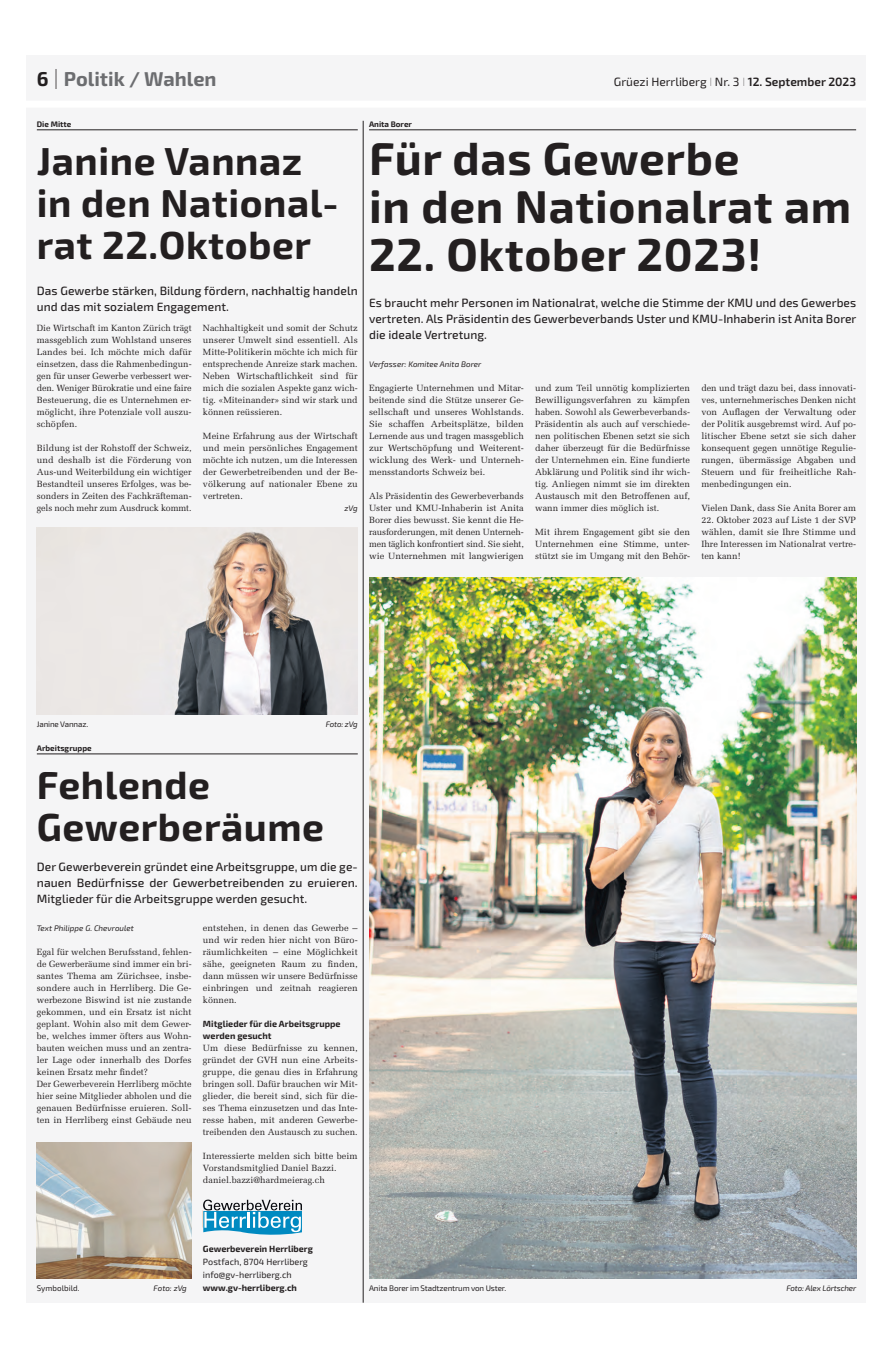
<style>
.page{position:relative;width:893px;height:1358px;background:#fff}
.page>*{position:absolute;margin:0;border:0;box-sizing:border-box;transform-origin:0 0}
.t1{font:700 46px/48px "Exo 2";letter-spacing:.015em;color:#231f20}
.t2{font:700 39px/42px "Exo 2";letter-spacing:.015em;color:#231f20}
.t3{font:700 20px "Exo 2";color:#6c6d70}
.t4{font:500 12px/16px "Exo 2";letter-spacing:.005em;color:#231f20;text-align:justify}
.t5{font:12px "Exo 2";color:#231f20}
.t6{font:9px/12px "Melior LT Std";letter-spacing:.005em;color:#231f20;text-align:justify}
.t7{font:700 9px/12px "Exo 2";color:#231f20}
.t8{font:9px/13px "Exo 2";color:#231f20}
.t9{font:italic 8px "Exo 2";letter-spacing:.005em;color:#231f20}
.t10{font:8px "Exo 2";letter-spacing:-.015em;color:#231f20}
.t11{font:700 8px "Exo 2";color:#231f20}
.t12{font:italic 8px "Exo 2";letter-spacing:-.015em;color:#231f20}
.t13{font:8px "Exo 2";letter-spacing:.005em;color:#231f20}
.s1{color:#231f20}
.s2{font-weight:100;font-size:29px;color:#231f20}
.s3{font-weight:100}
.s4{font-weight:600}
</style>
<div class="page">
<div style="left:27px;top:55px;width:839px;height:1248px;background:#f5f5f6"></div>
<div style="left:18px;top:101px;width:875px;height:7px;background:#fff"></div>
<hr style="left:363px;top:121px;width:1px;height:1182px;background:#231f20">
<hr style="left:37px;top:130px;width:321px;height:1px;background:#231f20">
<hr style="left:369px;top:130px;width:487px;height:1px;background:#231f20">
<img style="left:37px;top:527px;width:321px;height:188px">
<img style="left:369px;top:578px;width:487px;height:701px">
<hr style="left:37px;top:754px;width:321px;height:1px;background:#231f20">
<svg style="left:203px;top:1199px;width:99px;height:36px"></svg>
<img style="left:37px;top:1142px;width:155px;height:137px">
<h3 class="t3" style="left:37px;top:63px;width:181px"><span class="s1">6</span> <span class="s2">I</span> Politik / Wahlen</h3>
<h3 class="t5" style="left:614px;top:73px;width:244px">Grüezi Herrliberg <span class="s3">I</span> Nr. 3 <span class="s3">I</span> <span class="s4">12. September 2023</span></h3>
<p class="t11" style="left:37px;top:118px;width:36px">Die Mitte</p>
<h2 class="t2" style="left:37px;top:138px;width:303px">Janine Vannaz in den National&shy;rat 22.Oktober</h2>
<h3 class="t4" style="left:37px;top:282px;width:322px">Das Gewerbe stärken, Bildung fördern, nachhaltig handeln und das mit sozialem Engagement.</h3>
<p class="t6" style="left:37px;top:322px;width:156px">Die Wirtschaft im Kanton Zürich trägt massgeblich zum Wohlstand unseres Landes bei. Ich möchte mich dafür einsetzen, dass die Rahmenbedingun&shy;gen für unser Gewerbe verbessert wer&shy;den. Weniger Bürokratie und eine faire Besteuerung, die es Unternehmen er&shy;möglicht, ihre Potenziale voll auszu&shy;schöpfen.</p>
<p class="t6" style="left:37px;top:442px;width:156px">Bildung ist der Rohstoff der Schweiz, und deshalb ist die Förderung von Aus-und Weiterbildung ein wichtiger Bestandteil unseres Erfolges, was be&shy;sonders in Zeiten des Fachkräfteman&shy;gels noch mehr zum Ausdruck kommt.</p>
<p class="t11" style="left:369px;top:118px;width:44px">Anita Borer</p>
<h1 class="t1" style="left:369px;top:132px;width:484px">Für das Gewerbe<br>in den Nationalrat am</h1>
<h1 class="t1" style="left:369px;top:228px;width:394px">22. Oktober 2023!</h1>
<h3 class="t4" style="left:369px;top:294px;width:489px">Es braucht mehr Personen im Nationalrat, welche die Stimme der KMU und des Gewerbes vertreten. Als Präsidentin des Gewerbeverbands Uster und KMU-Inhaberin ist Anita Borer die ideale Vertretung.</h3>
<p class="t9" style="left:369px;top:358px;width:114px">Verfasser: Komitee Anita Borer</p>
<p class="t6" style="left:369px;top:382px;width:156px">Engagierte Unternehmen und Mitar&shy;beitende sind die Stütze unserer Ge&shy;sellschaft und unseres Wohlstands.<br>Sie schaffen Arbeitsplätze, bilden Lernende aus und tragen massgeblich zur Wertschöpfung und Weiterent&shy;wicklung des Werk- und Unterneh&shy;mensstandorts Schweiz bei.</p>
<p class="t6" style="left:369px;top:490px;width:156px">Als Präsidentin des Gewerbeverbands Uster und KMU-Inhaberin ist Anita Borer dies bewusst. Sie kennt die He&shy;rausforderungen, mit denen Unterneh&shy;men täglich konfrontiert sind. Sie sieht, wie Unternehmen mit langwierigen</p>
<p class="t6" style="left:203px;top:322px;width:156px">Nachhaltigkeit und somit der Schutz unserer Umwelt sind essentiell. Als Mitte-Politikerin möchte ich mich für entsprechende Anreize stark machen.<br>Neben Wirtschaftlichkeit sind für mich die sozialen Aspekte ganz wich&shy;tig. «Miteinander» sind wir stark und können reüssieren.</p>
<p class="t6" style="left:203px;top:430px;width:156px">Meine Erfahrung aus der Wirtschaft und mein persönliches Engagement möchte ich nutzen, um die Interessen der Gewerbetreibenden und der Be&shy;völkerung auf nationaler Ebene zu vertreten.</p>
<p class="t9" style="left:345px;top:502px;width:15px">zVg</p>
<p class="t6" style="left:535px;top:382px;width:156px;text-align:left">und zum Teil unnötig komplizierten Bewilligungsverfahren zu kämpfen haben. Sowohl als Gewerbeverbands-- Präsidentin als auch auf verschiede&shy;nen politischen Ebenen setzt sie sich daher überzeugt für die Bedürfnisse der Unternehmen ein. Eine fundierte Abklärung und Politik sind ihr wich&shy;tig. Anliegen nimmt sie im direkten Austausch mit den Betroffenen auf, wann immer dies möglich ist.</p>
<p class="t6" style="left:535px;top:526px;width:156px">Mit ihrem Engagement gibt sie den Unternehmen eine Stimme, unter&shy;stützt sie im Umgang mit den Behör-</p>
<p class="t6" style="left:701px;top:382px;width:156px">den und trägt dazu bei, dass innovati&shy;ves, unternehmerisches Denken nicht von Auflagen der Verwaltung oder der Politik ausgebremst wird. Auf po&shy;litischer Ebene setzt sie sich daher konsequent gegen unnötige Regulie&shy;rungen, übermässige Abgaben und Steuern und für freiheitliche Rah&shy;menbedingungen ein.</p>
<p class="t6" style="left:701px;top:502px;width:156px">Vielen Dank, dass Sie Anita Borer am</p>
<p class="t6" style="left:701px;top:514px;width:156px">22. Oktober 2023 auf Liste 1 der SVP wählen, damit sie Ihre Stimme und Ihre Interessen im Nationalrat vertre&shy;ten kann!</p>
<p class="t10" style="left:37px;top:718px;width:53px">Janine Vannaz.</p>
<p class="t9" style="left:326px;top:718px;width:33px">Foto: zVg</p>
<p class="t11" style="left:37px;top:742px;width:56px">Arbeitsgruppe</p>
<h2 class="t2" style="left:37px;top:762px;width:289px">Fehlende<br>Gewerberäume</h2>
<h3 class="t4" style="left:37px;top:858px;width:322px">Der Gewerbeverein gründet eine Arbeitsgruppe, um die ge&shy;nauen Bedürfnisse der Gewerbetreibenden zu eruieren.<br>Mitglieder für die Arbeitsgruppe werden gesucht.</h3>
<p class="t9" style="left:37px;top:922px;width:99px">Text Philippe G. Chevroulet</p>
<p class="t6" style="left:37px;top:946px;width:156px;text-align:left">Egal für welchen Berufsstand, fehlen&shy;de Gewerberäume sind immer ein bri&shy;santes Thema am Zürichsee, insbe&shy;sondere auch in Herrliberg. Die Ge&shy;werbezone Biswind ist nie zustande gekommen, und ein Ersatz ist nicht geplant. Wohin also mit dem Gewer&shy;be, welches immer öfters aus Wohn&shy;bauten weichen muss und an zentra&shy;ler Lage oder innerhalb des Dorfes keinen Ersatz mehr findet?<br>Der Gewerbeverein Herrliberg möchte hier seine Mitglieder abholen und die genauen Bedürfnisse eruieren. Soll&shy;ten in Herrliberg einst Gebäude neu</p>
<p class="t6" style="left:203px;top:922px;width:156px">entstehen, in denen das Gewerbe – und wir reden hier nicht von Büro&shy;räumlichkeiten – eine Möglichkeit sähe, geeigneten Raum zu finden, dann müssen wir unsere Bedürfnisse einbringen und zeitnah reagieren können.</p>
<p class="t7" style="left:203px;top:1017px;width:139px">Mitglieder für die Arbeitsgruppe werden gesucht</p>
<p class="t6" style="left:203px;top:1042px;width:156px">Um diese Bedürfnisse zu kennen, gründet der GVH nun eine Arbeits&shy;gruppe, die genau dies in Erfahrung bringen soll. Dafür brauchen wir Mit&shy;glieder, die bereit sind, sich für die&shy;ses Thema einzusetzen und das Inte&shy;resse haben, mit anderen Gewerbe&shy;treibenden den Austausch zu suchen.</p>
<p class="t6" style="left:203px;top:1150px;width:156px;text-align:left">Interessierte melden sich bitte beim<br>Vorstandsmitglied Daniel Bazzi. daniel.bazzi@hardmeierag.ch</p>
<p class="t13" style="left:37px;top:1282px;width:44px">Symbolbild.</p>
<p class="t9" style="left:154px;top:1282px;width:35px">Foto: zVg</p>
<p class="t7" style="left:203px;top:1242px;width:111px">Gewerbeverein Herrliberg</p>
<p class="t8" style="left:203px;top:1255px;width:106px">Postfach, 8704 Herrliberg info@gv-herrliberg.ch</p>
<p class="t7" style="left:203px;top:1281px;width:95px">www.gv-herrliberg.ch</p>
<p class="t10" style="left:369px;top:1282px;width:139px">Anita Borer im Stadtzentrum von Uster.</p>
<p class="t12" style="left:786px;top:1282px;width:71px">Foto: Alex Lörtscher</p>
</div>
